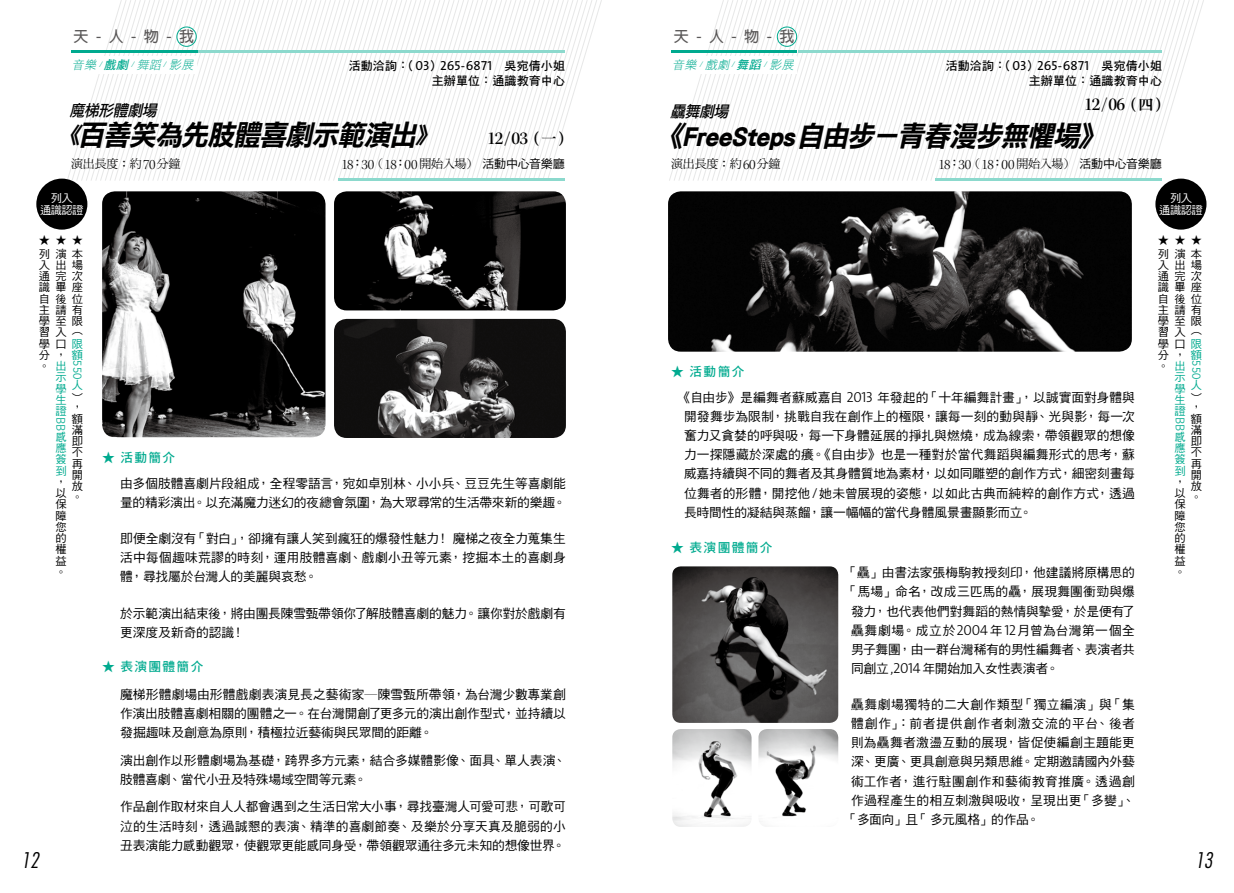
<style>
.page{position:relative;width:1234px;height:893px;background:#fff}
.page>*{position:absolute;margin:0;border:0;box-sizing:border-box;transform-origin:0 0}
.t1{font:italic 28.5px "DF Li Hei Std W7";color:#000;scale:.95 1}
.t2{font:italic 300 condensed 21px "Futura Std";color:#000}
.t3{font:18.45px "Kepler Std Medium Subh";letter-spacing:-.04em;color:#000}
.t4{font:italic 15.75px "DF Li Hei Std W5";color:#000;scale:.95 1}
.t5{font:700 15px "Adobe Fan Heiti Std";color:#595757}
.t6{font:14.4px "Kepler Std Light Subh";letter-spacing:-.02em;color:#000}
.t7{font:300 12.9px "The Sans";color:#00aa8f}
.t8{font:12.75px/19.2px "DF Hei Std W5";letter-spacing:-.005em;color:#000;text-align:justify}
.t9{font:12.75px "DF Hei Std W5";letter-spacing:.045em;color:#000}
.t10{font:12.75px "DF Hei Std W7";letter-spacing:.1em;color:#00aa8f}
.t11{font:12.75px "DF Hei Std W5";letter-spacing:.015em;color:#000}
.t12{font:12.75px "DF Hei Std W5";letter-spacing:.02em;color:#000}
.t13{font:12.75px "DF Hei Std W5";letter-spacing:.065em;color:#000}
.t14{font:12.75px "DF Hei Std W5";letter-spacing:.025em;color:#000}
.t15{font:12.75px "DF Hei Std W5";letter-spacing:.035em;color:#000}
.t16{font:12.75px "DF Hei Std W5";letter-spacing:-.035em;color:#000}
.t17{font:12px/15px "DF Hei Std W7";letter-spacing:.01em;color:#000;text-align:right}
.t18{font:italic 12px "DF Hei Std W3";color:#00aa8f}
.t19{font:12px "DF Ming Std W5";letter-spacing:-.025em;color:#000}
.t20{font:11.25px/11.2px "DF Hei Std W5";color:#000}
.t21{font:11.25px/11.2px "DF Hei Std W5";color:#00aa8f;text-align:justify}
.t22{font:11.25px/12px "DF Hei Std W5";letter-spacing:-.05em;color:#fff;text-align:center}
.t23{font:11.25px "Avenir";color:#00aa8f}
.t24{font:500 11.25px "ST Heiti TC";color:#000}
.s1{font-family:"The Sans";font-weight:200;font-size:8.25px}
.s2{font-family:"DF Hei Std W7"}
.s3{font-family:"The Sans Regular Caps";font-size:13.2px}
.s4{font-family:"The Sans";font-size:13.2px}
.s5{font-size:22.5px}
.s6{font-size:18.15px}
.s7{font-family:"DF Ming Std W9";font-size:15px}
.s8{font-family:"DF Ming Std W5";font-size:12px}
.s9{font-family:"DF Hei Std W5";font-size:12px}
.s10{font-family:"Kepler Std Light Subh";font-size:14.4px}
.s11{font-family:"The Sans Light Caps";font-size:14.55px}
.s12{font-family:"The Sans";font-weight:300;font-size:14.55px}
</style>
<div class="page">
<svg style="left:669px;top:0;width:534px;height:181px"></svg>
<hr style="left:671px;top:50px;width:126px;height:2px;background:#00aa8f">
<hr style="left:797px;top:50px;width:364px;height:2px;background:#8cd9cd">
<hr style="left:934px;top:179px;width:227px;height:2px;background:#8cd9cd">
<div style="left:671px;top:56px;width:126px;height:17px;background:#fff"></div>
<div style="left:777px;top:27px;width:19px;height:20px;border:1px solid #00aa8f;border-radius:50%"></div>
<div style="left:1155px;top:179px;width:51px;height:51px;background:#000;border-radius:50%"></div>
<img style="left:668px;top:191px;width:463px;height:161px">
<img style="left:672px;top:566px;width:166px;height:157px">
<img style="left:672px;top:729px;width:79px;height:98px">
<img style="left:758px;top:729px;width:80px;height:88px">
<svg style="left:67px;top:0;width:535px;height:181px"></svg>
<img style="left:102px;top:191px;width:223px;height:246px">
<img style="left:334px;top:191px;width:232px;height:119px">
<img style="left:334px;top:319px;width:232px;height:119px">
<hr style="left:86px;top:50px;width:112px;height:2px;background:#00aa8f">
<hr style="left:71px;top:50px;width:126px;height:2px;background:#00aa8f">
<hr style="left:198px;top:50px;width:366px;height:2px;background:#8cd9cd">
<hr style="left:338px;top:179px;width:226px;height:2px;background:#8cd9cd">
<div style="left:71px;top:56px;width:126px;height:17px;background:#fff"></div>
<div style="left:177px;top:27px;width:19px;height:20px;border:1px solid #00aa8f;border-radius:50%"></div>
<div style="left:36px;top:179px;width:51px;height:51px;background:#000;border-radius:50%"></div>
<p class="t5" style="left:74px;top:28px;width:122px">天-人-物-我</p>
<p class="t5" style="left:673px;top:28px;width:122px">天-人-物-我</p>
<p class="t18" style="left:72px;top:58px;width:126px">音樂<span class="s1">/</span><span class="s2">戲劇</span><span class="s1">/</span> 舞蹈<span class="s1">/</span> 影展</p>
<p class="t17" style="left:348px;top:58px;width:218px">活動洽詢：（<span class="s3">03</span>）<span class="s3">265</span><span class="s4">-</span><span class="s3">6871</span>　吳宛倩小姐主辦單位：通識教育中心</p>
<p class="t18" style="left:672px;top:58px;width:126px">音樂<span class="s1">/</span> 戲劇<span class="s1">/</span><span class="s2">舞蹈</span><span class="s1">/</span> 影展</p>
<p class="t17" style="left:945px;top:58px;width:218px">活動洽詢：（<span class="s3">03</span>）<span class="s3">265</span><span class="s4">-</span><span class="s3">6871</span>　吳宛倩小姐主辦單位：通識教育中心</p>
<p class="t4" style="left:70px;top:102px;width:97px">魔梯形體劇場</p>
<h1 class="t1" style="left:58px;top:119px;width:405px"><span class="s5">《</span>百善笑為先肢體喜劇示範演出<span class="s5">》</span></h1>
<h3 class="t3" style="left:487px;top:128px;width:85px">12 <span class="s6">/</span> 03<span class="s7">（一）</span></h3>
<p class="t6" style="left:341px;top:156px;width:225px">18<span class="s8">：</span>30<span class="s8">（</span>18<span class="s8">：</span>00 <span class="s8">開始入場）</span><span class="s9">活動中心音樂廳</span></p>
<p class="t19" style="left:71px;top:158px;width:111px">演出長度：約<span class="s10">70</span>分鐘</p>
<h3 class="t3" style="left:1083px;top:94px;width:85px">12 <span class="s6">/</span> 06<span class="s7">（四）</span></h3>
<p class="t4" style="left:670px;top:103px;width:67px">驫舞劇場</p>
<h1 class="t1" style="left:655px;top:120px;width:481px">《FreeSteps自由步－青春漫步無懼場》</h1>
<p class="t19" style="left:671px;top:158px;width:111px">演出長度：約<span class="s10">60</span>分鐘</p>
<p class="t6" style="left:938px;top:156px;width:225px">18<span class="s8">：</span>30<span class="s8">（</span>18<span class="s8">：</span>00 <span class="s8">開始入場）</span><span class="s9">活動中心音樂廳</span></p>
<p class="t22" style="left:40px;top:192px;width:45px">列入<br>通識認證</p>
<p class="t22" style="left:1158px;top:192px;width:45px">列入<br>通識認證</p>
<p class="t20" style="left:39px;top:232px;width:12px;line-height:14.1px">★列</p>
<p class="t20" style="left:39px;top:259px;width:12px">入通識自主學習學分。</p>
<p class="t20" style="left:1157px;top:232px;width:12px;line-height:14.1px">★列</p>
<p class="t20" style="left:1157px;top:259px;width:12px">入通識自主學習學分。</p>
<p class="t24" style="left:55px;top:233px;width:12px">★</p>
<p class="t20" style="left:55px;top:248px;width:12px;text-align:justify">演出完畢後請至入口，</p>
<p class="t21" style="left:55px;top:360px;width:13px">出示學生證</p>
<p class="t7" style="left:72px;top:417px;width:16px;rotate:90deg">BB</p>
<p class="t21" style="left:55px;top:431px;width:12px">感應簽到</p>
<p class="t20" style="left:55px;top:476px;width:13px">，以保障您的權益。</p>
<p class="t24" style="left:1174px;top:233px;width:12px">★</p>
<p class="t20" style="left:1174px;top:248px;width:12px;text-align:justify">演出完畢後請至入口，</p>
<p class="t21" style="left:1174px;top:360px;width:13px">出示學生證</p>
<p class="t7" style="left:1190px;top:417px;width:16px;rotate:90deg">BB</p>
<p class="t21" style="left:1174px;top:431px;width:12px">感應簽到</p>
<p class="t20" style="left:1174px;top:476px;width:13px">，以保障您的權益。</p>
<p class="t24" style="left:72px;top:233px;width:12px">★</p>
<p class="t20" style="left:72px;top:248px;width:12px;text-align:justify">本場次座位有限︵</p>
<p class="t21" style="left:72px;top:338px;width:12px">限額</p>
<p class="t23" style="left:84px;top:360px;width:20px;rotate:90deg">550</p>
<p class="t21" style="left:72px;top:379px;width:12px">人</p>
<p class="t20" style="left:72px;top:390px;width:12px">︶，額滿即不再開放。</p>
<p class="t24" style="left:1190px;top:233px;width:12px">★</p>
<p class="t20" style="left:1190px;top:248px;width:12px;text-align:justify">本場次座位有限︵</p>
<p class="t21" style="left:1190px;top:338px;width:12px">限額</p>
<p class="t23" style="left:1202px;top:360px;width:20px;rotate:90deg">550</p>
<p class="t21" style="left:1190px;top:379px;width:12px">人</p>
<p class="t20" style="left:1190px;top:390px;width:12px">︶，額滿即不再開放。</p>
<p class="t10" style="left:671px;top:365px;width:75px">★ 活動簡介</p>
<p class="t8" style="left:684px;top:388px;width:452px;text-indent:-6px">《自由步》是編舞者蘇威嘉自 <span class="s11">2013</span> 年發起的「十年編舞計畫」，以誠實面對身體與開發舞步為限制，挑戰自我在創作上的極限，讓每一刻的動與靜、光與影，每一次奮力又貪婪的呼與吸，每一下身體延展的掙扎與燃燒，成為線索，帶領觀眾的想像力一探隱藏於深處的癢。《自由步》也是一種對於當代舞蹈與編舞形式的思考，蘇威嘉持續與不同的舞者及其身體質地為素材，以如同雕塑的創作方式，細密刻畫每位舞者的形體，開挖他<span class="s12">/</span>她未曾展現的姿態，以如此古典而純粹的創作方式，透過長時間性的凝結與蒸餾，讓一幅幅的當代身體風景畫顯影而立。</p>
<p class="t10" style="left:102px;top:451px;width:75px">★ 活動簡介</p>
<p class="t8" style="left:120px;top:473px;width:447px">由多個肢體喜劇片段組成，全程零語言，宛如卓別林、小小兵、豆豆先生等喜劇能量的精彩演出。以充滿魔力迷幻的夜總會氛圍，為大眾尋常的生活帶來新的樂趣。</p>
<p class="t8" style="left:120px;top:529px;width:447px">即便全劇沒有「對白」，卻擁有讓人笑到瘋狂的爆發性魅力！魔梯之夜全力蒐集生活中每個趣味荒謬的時刻，運用肢體喜劇、戲劇小丑等元素，挖掘本土的喜劇身體，尋找屬於台灣人的美麗與哀愁。</p>
<p class="t8" style="left:120px;top:603px;width:447px">於示範演出結束後，將由團長陳雪甄帶領你了解肢體喜劇的魅力。讓你對於戲劇有更深度及新奇的認識！</p>
<p class="t10" style="left:671px;top:540px;width:103px">★ 表演團體簡介</p>
<p class="t8" style="left:844px;top:563px;width:292px">「驫」由書法家張梅駒教授刻印，他建議將原構思的</p>
<p class="t11" style="left:844px;top:585px;width:292px">「馬場」命名，改成三匹馬的驫，展現舞團衝勁與爆</p>
<p class="t8" style="left:850px;top:601px;width:285px">發力，也代表他們對舞蹈的熱情與摰愛，於是便有了</p>
<p class="t9" style="left:850px;top:623px;width:285px">驫舞劇場。成立於<span class="s11">2004</span>年<span class="s11">12</span>月曾為台灣第一個全</p>
<p class="t8" style="left:850px;top:639px;width:285px">男子舞團，由一群台灣稀有的男性編舞者、表演者共</p>
<p class="t8" style="left:850px;top:659px;width:209px">同創立<span class="s12">,</span><span class="s11">2014</span>年開始加入女性表演者。</p>
<p class="t9" style="left:850px;top:698px;width:285px">驫舞劇場獨特的二大創作類型「獨立編演」與「集</p>
<p class="t13" style="left:850px;top:717px;width:285px">體創作」：前者提供創作者刺激交流的平台、後者</p>
<p class="t14" style="left:850px;top:736px;width:285px">則為驫舞者激盪互動的展現，皆促使編創主題能更</p>
<p class="t8" style="left:850px;top:752px;width:285px">深、更廣、更具創意與另類思維。定期邀請國內外藝</p>
<p class="t15" style="left:850px;top:774px;width:285px">術工作者，進行駐團創作和藝術教育推廣。透過創</p>
<p class="t12" style="left:850px;top:793px;width:285px">作過程產生的相互刺激與吸收，呈現出更「多變」、</p>
<p class="t16" style="left:844px;top:812px;width:196px">「多面向」且「多元風格」的作品。</p>
<p class="t10" style="left:102px;top:660px;width:103px">★ 表演團體簡介</p>
<p class="t8" style="left:120px;top:684px;width:447px">魔梯形體劇場由形體戲劇表演見長之藝術家─陳雪甄所帶領，為台灣少數專業創作演出肢體喜劇相關的團體之一。在台灣開創了更多元的演出創作型式，並持續以發掘趣味及創意為原則，積極拉近藝術與民眾間的距離。</p>
<p class="t8" style="left:120px;top:750px;width:447px">演出創作以形體劇場為基礎，跨界多方元素，結合多媒體影像、面具、單人表演、肢體喜劇、當代小丑及特殊場域空間等元素。</p>
<p class="t8" style="left:120px;top:797px;width:447px">作品創作取材來自人人都會遇到之生活日常大小事，尋找臺灣人可愛可悲，可歌可泣的生活時刻，透過誠懇的表演、精準的喜劇節奏、及樂於分享天真及脆弱的小丑表演能力感動觀眾，使觀眾更能感同身受，帶領觀眾通往多元未知的想像世界。</p>
<h2 class="t2" style="left:21px;top:848px;width:19px">12</h2>
<h2 class="t2" style="left:1194px;top:848px;width:19px">13</h2>
</div>
